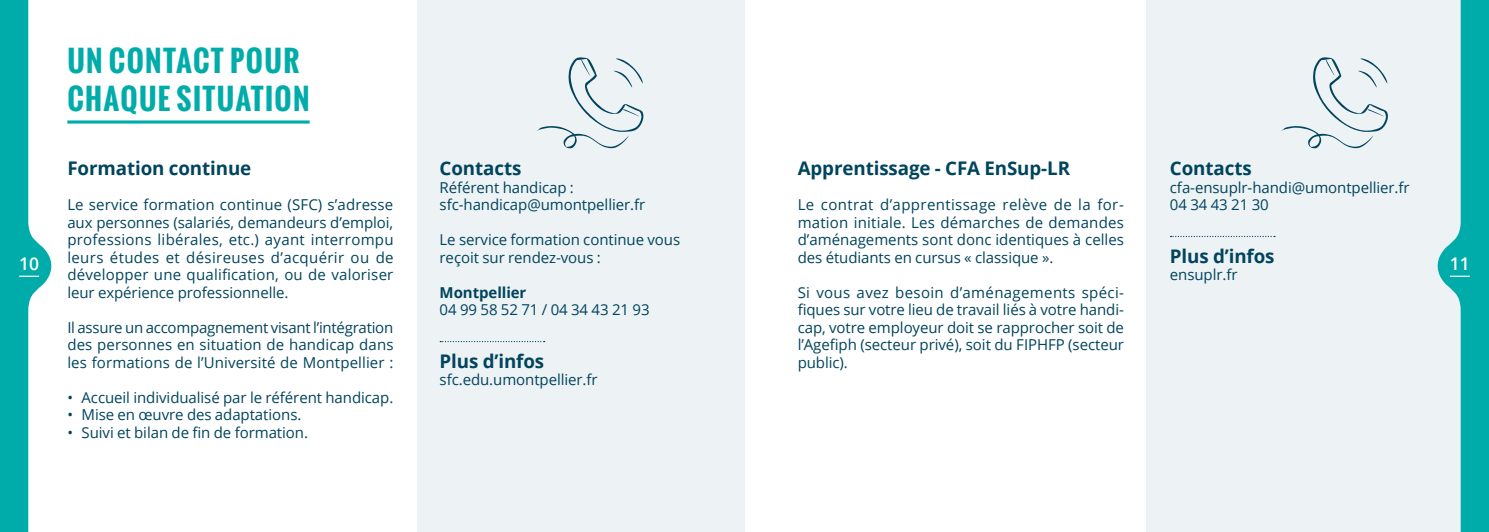
<style>
.page{position:relative;width:1489px;height:532px;background:#fff}
.page>*{position:absolute;margin:0;border:0;box-sizing:border-box;transform-origin:0 0}
.t1{font:700 28.75px/37.4px "Oswald";letter-spacing:.045em;color:#00acaa}
.t2{font:700 18.75px "Open Sans";letter-spacing:-.005em;color:#00445d}
.t3{font:600 17.5px "Open Sans";color:#fff}
.t4{font:15px/17.5px "Open Sans";letter-spacing:-.005em;color:#00445d;text-align:justify}
.t5{font:700 15px "Open Sans";letter-spacing:-.005em;color:#00445d}
</style>
<div class="page">
<div style="left:416px;top:0;width:328px;height:531px;background:#edf2f5"></div>
<div style="left:1146px;top:0;width:342px;height:531px;background:#edf2f5"></div>
<svg style="left:0;top:0;width:51px;height:531px"></svg>
<svg style="left:1437px;top:0;width:51px;height:531px"></svg>
<hr style="left:19px;top:275px;width:20px;height:2px;background:#fff">
<hr style="left:1449px;top:275px;width:20px;height:2px;background:#fff">
<hr style="left:67px;top:120px;width:243px;height:3px;background:#00acaa">
<svg style="left:440px;top:341px;width:104px;height:1px"></svg>
<svg style="left:537px;top:57px;width:106px;height:91px"></svg>
<svg style="left:1170px;top:236px;width:104px;height:1px"></svg>
<svg style="left:1281px;top:57px;width:106px;height:91px"></svg>
<h1 class="t1" style="left:67px;top:42px;width:244px">UN CONTACT POUR<br>CHAQUE SITUATION</h1>
<p class="t2" style="left:67px;top:155px;width:185px">Formation continue</p>
<p class="t4" style="left:67px;top:195px;width:328px">Le service formation continue (SFC) s’adresse aux personnes (salariés, demandeurs d’emploi, professions libérales, etc.) ayant interrompu leurs études et désireuses d’acquérir ou de développer une qualification, ou de valoriser leur expérience professionnelle.</p>
<p class="t4" style="left:67px;top:318px;width:328px">Il assure un accompagnement visant l’intégration des personnes en situation de handicap dans les formations de l’Université de Montpellier :</p>
<p class="t4" style="left:67px;top:388px;width:327px">• Accueil individualisé par le référent handicap.</p>
<p class="t4" style="left:67px;top:405px;width:235px">• Mise en œuvre des adaptations.</p>
<p class="t4" style="left:67px;top:423px;width:242px">• Suivi et bilan de fin de formation.</p>
<p class="t2" style="left:797px;top:155px;width:274px">Apprentissage - CFA EnSup-LR</p>
<p class="t4" style="left:797px;top:195px;width:328px">Le contrat d’apprentissage relève de la for&shy;mation initiale. Les démarches de demandes d’aménagements sont donc identiques à celles des étudiants en cursus « classique ».</p>
<p class="t4" style="left:797px;top:283px;width:328px">Si vous avez besoin d’aménagements spéci&shy;fiques sur votre lieu de travail liés à votre handi&shy;cap, votre employeur doit se rapprocher soit de l’Agefiph (secteur privé), soit du FIPHFP (secteur public).</p>
<p class="t2" style="left:439px;top:155px;width:83px">Contacts</p>
<p class="t4" style="left:439px;top:178px;width:207px">Référent handicap : sfc-handicap@umontpellier.fr</p>
<p class="t4" style="left:439px;top:230px;width:242px">Le service formation continue vous reçoit sur rendez-vous :</p>
<p class="t5" style="left:439px;top:281px;width:88px">Montpellier</p>
<p class="t4" style="left:439px;top:300px;width:211px">04 99 58 52 71 / 04 34 43 21 93</p>
<p class="t2" style="left:439px;top:347px;width:106px">Plus d’infos</p>
<p class="t4" style="left:439px;top:370px;width:159px">sfc.edu.umontpellier.fr</p>
<p class="t2" style="left:1169px;top:155px;width:83px">Contacts</p>
<p class="t4" style="left:1169px;top:178px;width:241px">cfa-ensuplr-handi@umontpellier.fr<br>04 34 43 21 30</p>
<p class="t2" style="left:1169px;top:242px;width:106px">Plus d’infos</p>
<p class="t4" style="left:1169px;top:265px;width:69px">ensuplr.fr</p>
<p class="t3" style="left:19px;top:251px;width:21px">10</p>
<p class="t3" style="left:1449px;top:251px;width:21px">11</p>
</div>
